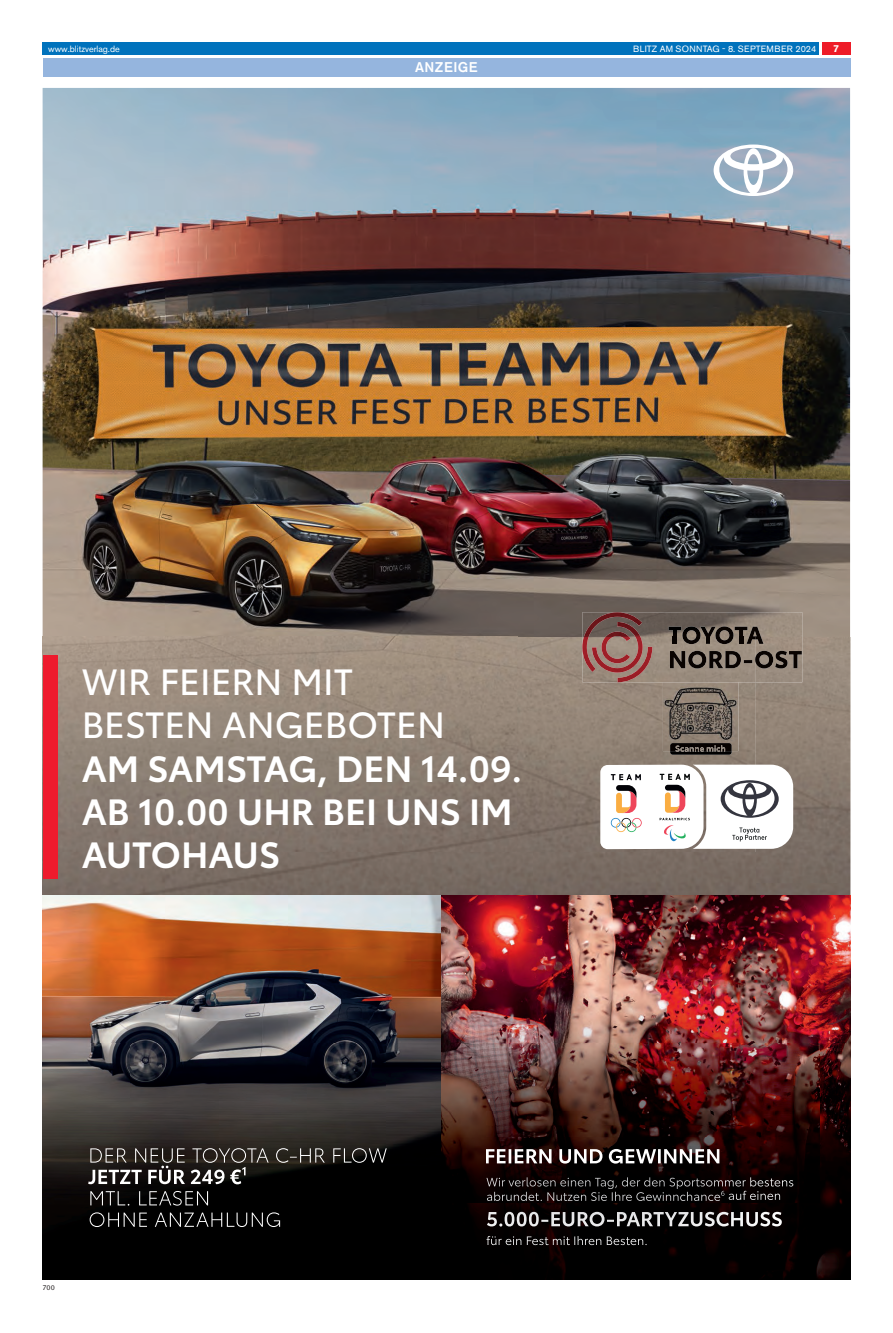
<style>
.page{position:relative;width:893px;height:1333px;background:#fff}
.page>*{position:absolute;margin:0;border:0;box-sizing:border-box;transform-origin:0 0}
.t1{font:600 36px/43.2px "Toyota Type";color:#fff}
.t2{font:36px/43.2px "Toyota Type";color:#fff}
.t3{font:500 14px "Akzidenz Grotesk Pro";letter-spacing:.04em;color:#fff}
.t4{font:700 10px "Akzidenz Grotesk Pro";color:#fff}
.t5{font:9px "Akzidenz Grotesk Pro";color:#fff}
.t6{font:6.5px "Lucida Sans Std";color:#231f20}
</style>
<div class="page">
<div style="left:822px;top:43px;width:28px;height:12px;background:#ee1c28"></div>
<div style="left:43px;top:43px;width:776px;height:12px;background:#0072bc"></div>
<div style="left:43px;top:58px;width:807px;height:19px;background:#95b5de"></div>
<img style="left:43px;top:88px;width:807px;height:549px">
<img style="left:43px;top:637px;width:807px;height:258px">
<img style="left:441px;top:895px;width:409px;height:383px">
<svg style="left:600px;top:764px;width:193px;height:85px"></svg>
<img style="left:43px;top:895px;width:398px;height:148px">
<img style="left:850px;top:1043px;width:1px;height:193px">
<img style="left:43px;top:1043px;width:343px;height:154px">
<div style="left:43px;top:1197px;width:398px;height:81px;background:#000"></div>
<img style="left:386px;top:980px;width:433px;height:222px">
<img style="left:486px;top:1111px;width:308px;height:12px">
<svg style="left:486px;top:1112px;width:307px;height:23px;background:#2c0e0b"></svg>
<img style="left:724px;top:1126px;width:57px;height:9px">
<img style="left:486px;top:1170px;width:162px;height:7px">
<img style="left:486px;top:1177px;width:288px;height:9px">
<img style="left:494px;top:1191px;width:226px;height:9px">
<svg style="left:721px;top:1190px;width:3px;height:5px"></svg>
<img style="left:729px;top:1190px;width:51px;height:9px">
<img style="left:505px;top:1211px;width:277px;height:15px">
<img style="left:486px;top:1235px;width:157px;height:9px">
<svg style="left:486px;top:1146px;width:296px;height:17px"></svg>
<svg style="left:714px;top:144px;width:79px;height:52px"></svg>
<svg style="left:88px;top:1148px;width:299px;height:36px;background:#383532"></svg>
<svg style="left:90px;top:1190px;width:118px;height:15px;background:#2a2929"></svg>
<svg style="left:90px;top:1212px;width:190px;height:14px;background:#2a2a2a"></svg>
<div style="left:43px;top:655px;width:15px;height:223px;background:#ee1b2d"></div>
<img style="left:663px;top:682px;width:75px;height:69px">
<img style="left:670px;top:743px;width:62px;height:11px">
<img style="left:675px;top:745px;width:50px;height:6px">
<img style="left:582px;top:612px;width:220px;height:70px">
<img style="left:617px;top:646px;width:35px;height:36px">
<img style="left:584px;top:612px;width:58px;height:25px">
<img style="left:582px;top:637px;width:10px;height:35px">
<img style="left:617px;top:622px;width:23px;height:15px">
<img style="left:592px;top:637px;width:51px;height:35px">
<img style="left:605px;top:631px;width:24px;height:6px">
<img style="left:601px;top:637px;width:29px;height:26px">
<img style="left:715px;top:626px;width:18px;height:18px">
<img style="left:682px;top:626px;width:18px;height:18px">
<svg style="left:735px;top:626px;width:28px;height:18px"></svg>
<img style="left:700px;top:626px;width:16px;height:11px">
<svg style="left:706px;top:637px;width:4px;height:7px"></svg>
<svg style="left:668px;top:626px;width:13px;height:18px"></svg>
<img style="left:775px;top:650px;width:12px;height:18px">
<img style="left:755px;top:650px;width:18px;height:18px">
<img style="left:688px;top:650px;width:18px;height:1px">
<img style="left:789px;top:651px;width:13px;height:17px">
<img style="left:670px;top:651px;width:82px;height:17px">
<p class="t5" style="left:48px;top:43px;width:73px">www.blitzverlag.de</p>
<p class="t5" style="left:633px;top:43px;width:185px">BLITZ AM SONNTAG - 8. SEPTEMBER 2024</p>
<p class="t4" style="left:833px;top:42px;width:7px">7</p>
<h2 class="t3" style="left:415px;top:58px;width:64px">ANZEIGE</h2>
<h1 class="t2" style="left:82px;top:657px;width:365px">WIR FEIERN MIT<br>BESTEN ANGEBOTEN</h1>
<h1 class="t1" style="left:82px;top:744px;width:442px">AM SAMSTAG, DEN 14.09.<br>AB 10.00 UHR BEI UNS IM<br>AUTOHAUS</h1>
<p class="t6" style="left:43px;top:1283px;width:14px">700</p>
</div>
